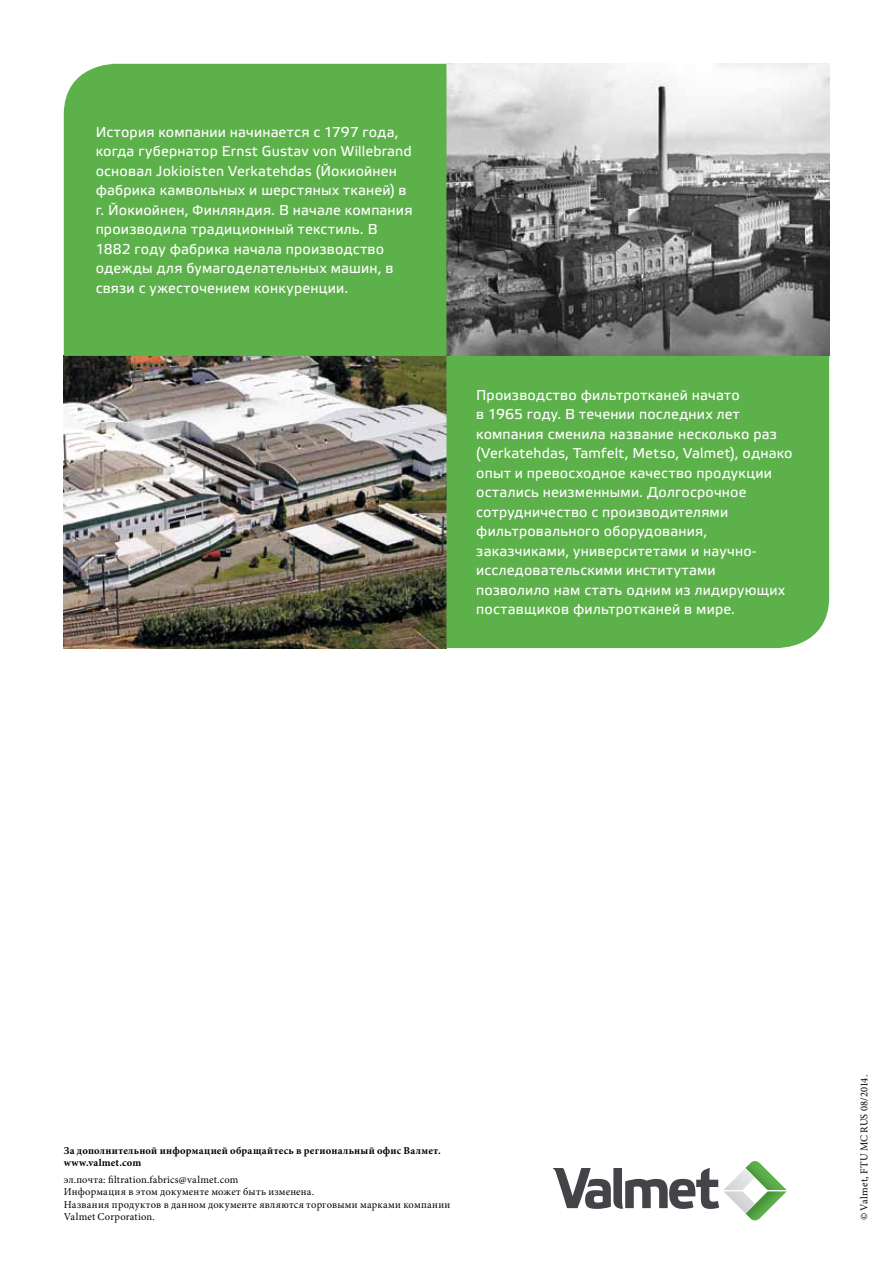
<style>
.page{position:relative;width:893px;height:1263px;background:#fff}
.page>*{position:absolute;margin:0;border:0;box-sizing:border-box;transform-origin:0 0}
.t1{font:14.25px/19.5px "Etelka Text";letter-spacing:.01em;color:#fff}
.t2{font:10.5px/12.6px "Minion Pro";letter-spacing:.02em;color:#000}
.t3{font:700 10.5px/12px "Minion Pro";letter-spacing:.025em;color:#000}
</style>
<div class="page">
<img style="left:446px;top:64px;width:383px;height:292px">
<img style="left:64px;top:356px;width:382px;height:292px">
<div style="left:64px;top:64px;width:382px;height:292px;background:#5db14a"></div>
<div style="left:446px;top:356px;width:383px;height:292px;background:#5db14a"></div>
<svg style="left:553px;top:1161px;width:234px;height:60px"></svg>
<p class="t1" style="left:96px;top:123px;width:318px">История компании начинается с 1797 года, когда губернатор Ernst Gustav von Willebrand основал Jokioisten Verkatehdas (Йокиойнен фабрика камвольных и шерстяных тканей) в г. Йокиойнен, Финляндия. В начале компания производила традиционный текстиль. В 1882 году фабрика начала производство одежды для бумагоделательных машин, в связи с ужесточением конкуренции.</p>
<p class="t1" style="left:476px;top:385px;width:318px">Производство фильтротканей начато<br>в 1965 году. В течении последних лет компания сменила название несколько раз (Verkatehdas, Tamfelt, Metso, Valmet), однако опыт и превосходное качество продукции остались неизменными. Долгосрочное сотрудничество с производителями фильтровального оборудования, заказчиками, университетами и научно&shy;исследовательскими институтами позволило нам стать одним из лидирующих поставщиков фильтротканей в мире.</p>
<p class="t3" style="left:64px;top:1144px;width:379px">За дополнительной информацией обращайтесь в региональный офис Валмет. www.valmet.com</p>
<p class="t2" style="left:64px;top:1173px;width:388px">эл.почта: filtration.fabrics@valmet.com<br>Информация в этом документе может быть изменена.<br>Названия продуктов в данном документе являются торговыми марками компании Valmet Corporation.</p>
<p class="t2" style="left:858px;top:1220px;width:147px;rotate:-90deg">© Valmet, FTU MC RUS 08/2014.</p>
</div>
